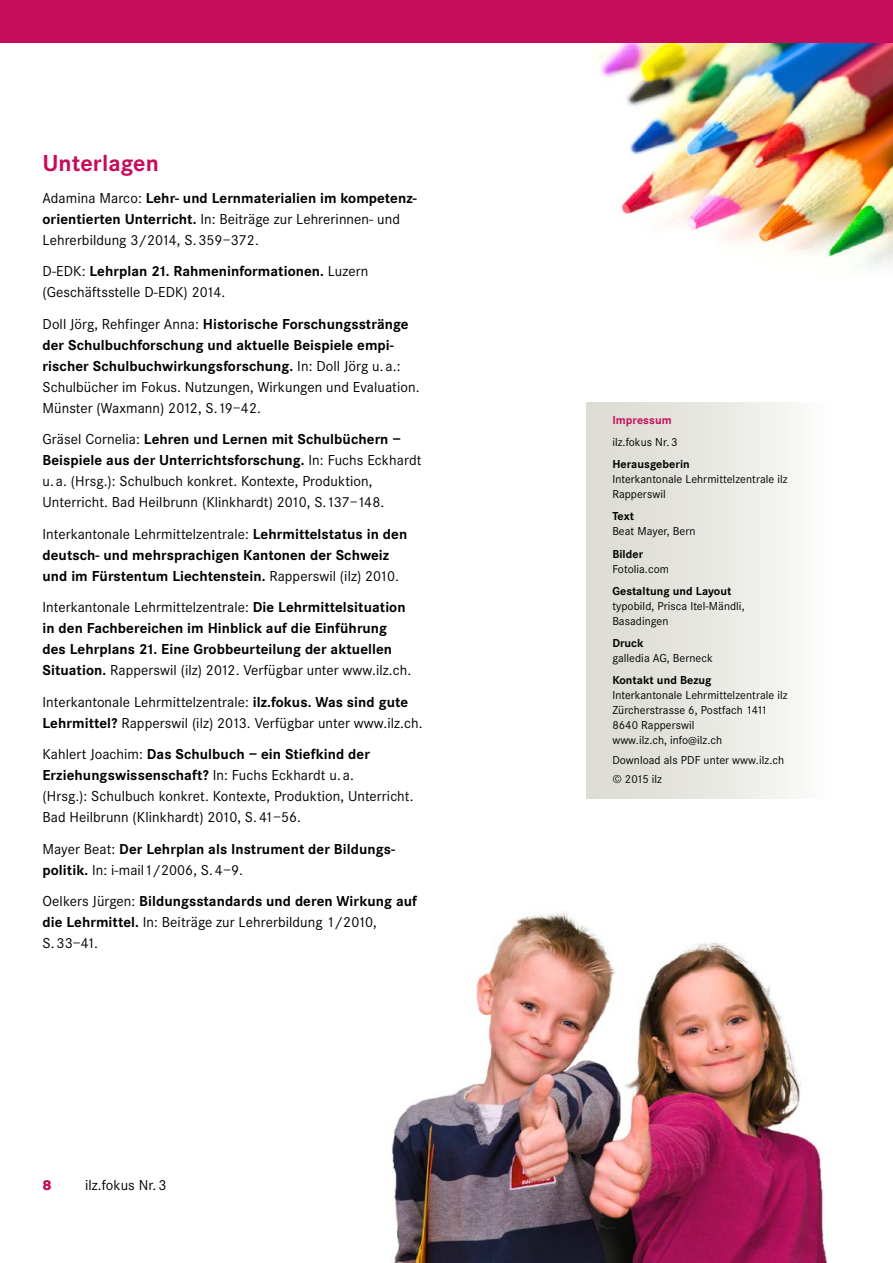
<style>
.page{position:relative;width:893px;height:1263px;background:#fff}
.page>*{position:absolute;margin:0;border:0;box-sizing:border-box;transform-origin:0 0}
.t1{font:700 24px "Corporate S";letter-spacing:.005em;color:#c70c5b}
.t2{font:15px/21px "Corporate S";letter-spacing:.005em;color:#000}
.t3{font:700 15px/21px "Corporate S";letter-spacing:.005em;color:#000}
.t4{font:800 15px "Corporate S";color:#c70c5b}
.t5{font:12px/15px "Corporate S";letter-spacing:.005em;color:#000}
.t6{font:700 12px "Corporate S";letter-spacing:.005em;color:#000}
.t7{font:700 12px "Corporate S";letter-spacing:.005em;color:#c70c5b}
.s1{font-weight:700}
.s2{font-weight:400}
</style>
<div class="page">
<img style="left:600px;top:43px;width:293px;height:228px">
<img style="left:391px;top:912px;width:436px;height:351px">
<div style="left:587px;top:402px;width:246px;height:396px;background:linear-gradient(to right,#d9d8cf,#fbfbf9)"></div>
<div style="left:0;top:0;width:893px;height:43px;background:#c70c5b"></div>
<h1 class="t1" style="left:43px;top:149px;width:118px">Unterlagen</h1>
<p class="t2" style="left:43px;top:187px;width:376px">Adamina Marco: <span class="s1">Lehr- und Lernmaterialien im kompetenz&shy;orientierten Unterricht.</span> In: Beiträge zur Lehrerinnen- und<br>Lehrerbildung 3/2014, S. 359–372.</p>
<p class="t2" style="left:43px;top:261px;width:327px">D-EDK: <span class="s1">Lehrplan 21. Rahmeninformationen.</span> Luzern (Geschäftsstelle D-EDK) 2014.</p>
<p class="t2" style="left:43px;top:313px;width:378px">Doll Jörg, Rehfinger Anna: <span class="s1">Historische Forschungsstränge der Schulbuchforschung und aktuelle Beispiele empi&shy;rischer Schulbuchwirkungsforschung.</span> In: Doll Jörg u. a.:<br>Schulbücher im Fokus. Nutzungen, Wirkungen und Evaluation.<br>Münster (Waxmann) 2012, S.19–42.</p>
<p class="t2" style="left:43px;top:429px;width:380px">Gräsel Cornelia: <span class="s1">Lehren und Lernen mit Schulbüchern – Beispiele aus der Unterrichtsforschung.</span> In: Fuchs Eckhardt u. a. (Hrsg.): Schulbuch konkret. Kontexte, Produktion, Unterricht. Bad Heilbrunn (Klinkhardt) 2010, S.137–148.</p>
<p class="t3" style="left:43px;top:523px;width:366px"><span class="s2">Interkantonale Lehrmittelzentrale:</span> Lehrmittelstatus in den deutsch- und mehrsprachigen Kantonen der Schweiz und im Fürstentum Liechtenstein. <span class="s2">Rapperswil (ilz) 2010.</span></p>
<p class="t3" style="left:43px;top:597px;width:370px"><span class="s2">Interkantonale Lehrmittelzentrale:</span> Die Lehrmittelsituation in den Fachbereichen im Hinblick auf die Einführung des Lehrplans 21. Eine Grobbeurteilung der aktuellen Situation. <span class="s2">Rapperswil (ilz) 2012. Verfügbar unter www.ilz.ch.</span></p>
<p class="t2" style="left:43px;top:691px;width:381px">Interkantonale Lehrmittelzentrale: <span class="s1">ilz.fokus. Was sind gute<br>Lehrmittel?</span> Rapperswil (ilz) 2013. Verfügbar unter www.ilz.ch.</p>
<p class="t2" style="left:43px;top:744px;width:372px">Kahlert Joachim: <span class="s1">Das Schulbuch – ein Stiefkind der Erziehungswissenschaft?</span> In: Fuchs Eckhardt u. a.<br>(Hrsg.): Schulbuch konkret. Kontexte, Produktion, Unterricht.<br>Bad Heilbrunn (Klinkhardt) 2010, S. 41–56.</p>
<p class="t3" style="left:43px;top:838px;width:354px"><span class="s2">Mayer Beat:</span> Der Lehrplan als Instrument der Bildungs&shy;politik. <span class="s2">In: i-mail1/2006, S. 4–9.</span></p>
<p class="t2" style="left:43px;top:891px;width:376px">Oelkers Jürgen: <span class="s1">Bildungsstandards und deren Wirkung auf die Lehrmittel.</span> In: Beiträge zur Lehrerbildung 1/2010,<br>S. 33–41.</p>
<p class="t4" style="left:43px;top:1175px;width:11px">8</p>
<p class="t2" style="left:85px;top:1174px;width:83px">ilz.fokus Nr. 3</p>
<p class="t7" style="left:612px;top:413px;width:61px">Impressum</p>
<p class="t5" style="left:612px;top:434px;width:67px">ilz.fokus Nr. 3</p>
<p class="t6" style="left:612px;top:457px;width:79px">Herausgeberin</p>
<p class="t5" style="left:612px;top:472px;width:177px">Interkantonale Lehrmittelzentrale ilz<br>Rapperswil</p>
<p class="t6" style="left:612px;top:509px;width:23px">Text</p>
<p class="t5" style="left:612px;top:524px;width:85px">Beat Mayer, Bern</p>
<p class="t6" style="left:612px;top:547px;width:32px">Bilder</p>
<p class="t5" style="left:612px;top:561px;width:58px">Fotolia.com</p>
<p class="t6" style="left:612px;top:584px;width:121px">Gestaltung und Layout</p>
<p class="t5" style="left:612px;top:598px;width:134px">typobild, Prisca Itel-Mändli,<br>Basadingen</p>
<p class="t6" style="left:612px;top:636px;width:33px">Druck</p>
<p class="t5" style="left:612px;top:651px;width:102px">galledia AG, Berneck</p>
<p class="t6" style="left:612px;top:673px;width:101px">Kontakt und Bezug</p>
<p class="t5" style="left:612px;top:688px;width:177px">Interkantonale Lehrmittelzentrale ilz<br>Zürcherstrasse 6, Postfach 1411<br>8640 Rapperswil<br>www.ilz.ch, info@ilz.ch</p>
<p class="t5" style="left:612px;top:750px;width:173px;line-height:19.2px">Download als PDF unter www.ilz.ch © 2015 ilz</p>
</div>
